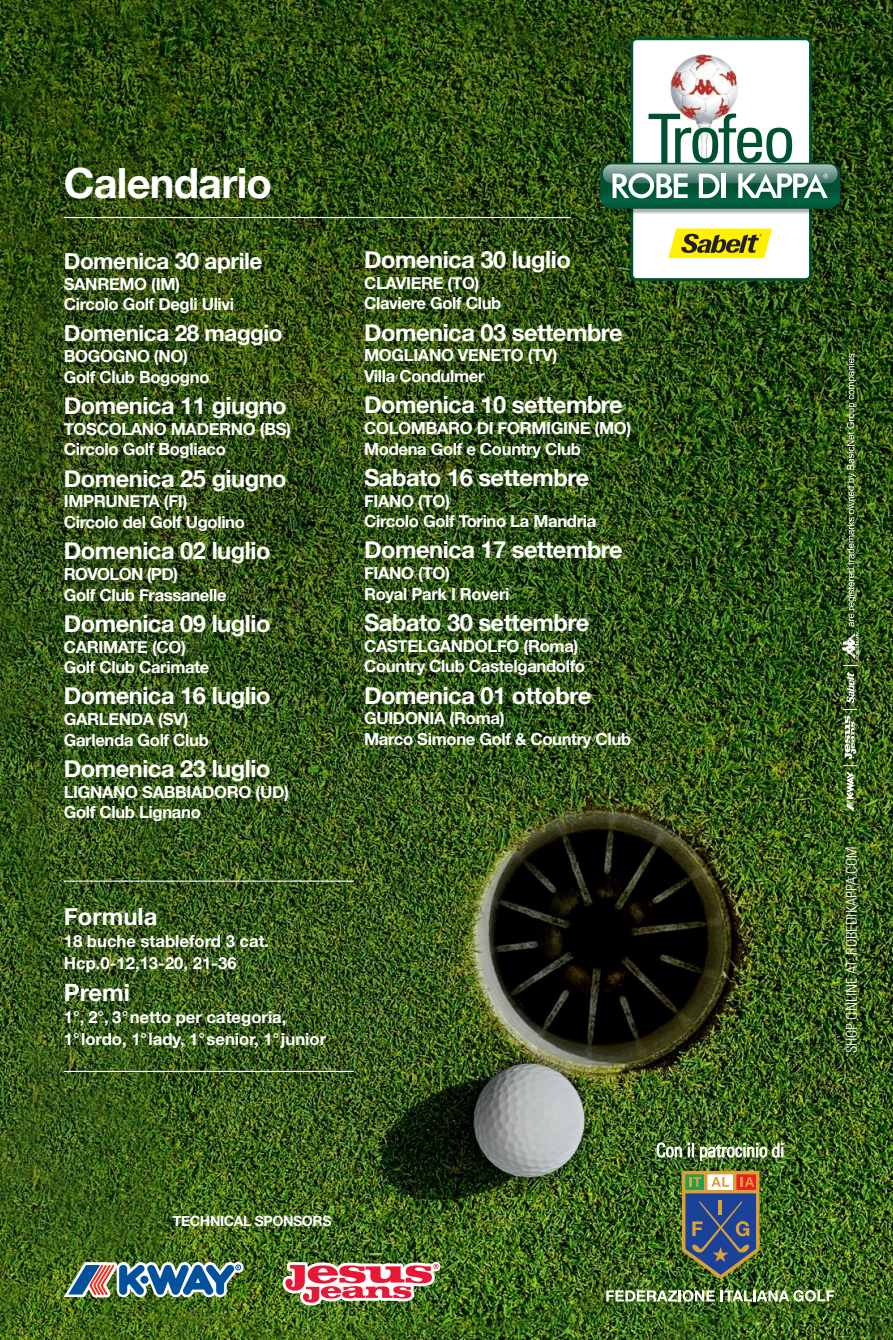
<style>
.page{position:relative;width:893px;height:1340px;background:#fff}
.page>*{position:absolute;margin:0;border:0;box-sizing:border-box;transform-origin:0 0}
.t1{font:700 41.62px "Helvetica Neue";letter-spacing:-.02em;color:#fff}
.t2{font:700 23.85px "Helvetica Neue";color:#fff}
.t3{font:700 23.62px "Helvetica Neue";letter-spacing:-.02em;color:#fff}
.t4{font:700 22.5px "Helvetica Neue";letter-spacing:-.02em;color:#fff}
.t5{font:300 condensed 18.9px "Univers LT Std";color:#fff}
.t6{font:700 16.65px "Helvetica Neue";letter-spacing:-.02em;color:#fff}
.t7{font:700 16.65px "Helvetica Neue";color:#fff}
.t8{font:700 16.65px "Helvetica Neue";letter-spacing:-.04em;color:#fff}
.t9{font:300 condensed 14.85px "Univers LT Std";color:#fff}
.t10{font:700 14.17px "Helvetica Neue";letter-spacing:-.03em;color:#fff}
</style>
<div class="page">
<img style="left:0;top:0;width:893px;height:1339px">
<img style="left:282px;top:1261px;width:159px;height:44px">
<img style="left:64px;top:1260px;width:180px;height:41px">
<img style="left:680px;top:1168px;width:82px;height:113px">
<svg style="left:606px;top:1290px;width:109px;height:11px"></svg>
<svg style="left:721px;top:1289px;width:113px;height:12px"></svg>
<svg style="left:657px;top:1142px;width:8px;height:15px"></svg>
<div style="left:666px;top:1146px;width:7px;height:11px;border:1px solid #fff;border-radius:4px"></div>
<div style="left:667px;top:1147px;width:5px;height:9px;border:1px solid #fff;border-radius:50%"></div>
<svg style="left:675px;top:1146px;width:7px;height:11px"></svg>
<svg style="left:688px;top:1142px;width:6px;height:15px"></svg>
<svg style="left:700px;top:1144px;width:27px;height:16px"></svg>
<div style="left:727px;top:1146px;width:7px;height:11px;border:1px solid #fff;border-radius:4px"></div>
<div style="left:728px;top:1147px;width:5px;height:9px;border:1px solid #fff;border-radius:50%"></div>
<svg style="left:735px;top:1142px;width:23px;height:15px"></svg>
<div style="left:760px;top:1146px;width:7px;height:11px;border:1px solid #fff;border-radius:4px"></div>
<div style="left:761px;top:1147px;width:5px;height:9px;border:1px solid #fff;border-radius:50%"></div>
<svg style="left:772px;top:1142px;width:11px;height:15px"></svg>
<svg style="left:846px;top:672px;width:8px;height:31px"></svg>
<svg style="left:847px;top:772px;width:7px;height:39px"></svg>
<svg style="left:843px;top:765px;width:14px;height:1px"></svg>
<svg style="left:843px;top:665px;width:14px;height:1px"></svg>
<svg style="left:843px;top:709px;width:14px;height:50px"></svg>
<img style="left:842px;top:353px;width:17px;height:306px">
<hr style="left:64px;top:880px;width:290px;height:1px;background:#fff">
<hr style="left:64px;top:217px;width:507px;height:1px;background:#fff">
<hr style="left:64px;top:1070px;width:290px;height:1px;background:#fff">
<img style="left:840px;top:157px;width:11px;height:64px">
<img style="left:600px;top:37px;width:240px;height:244px">
<p class="t1" style="left:64px;top:151px;width:210px">Calendario</p>
<p class="t4" style="left:64px;top:243px;width:200px">Domenica 30 aprile</p>
<p class="t6" style="left:64px;top:270px;width:118px">SANREMO (IM)</p>
<p class="t6" style="left:64px;top:291px;width:172px">Circolo Golf Degli Ulivi</p>
<p class="t4" style="left:64px;top:316px;width:220px">Domenica 28 maggio</p>
<p class="t6" style="left:64px;top:343px;width:126px">BOGOGNO (NO)</p>
<p class="t6" style="left:64px;top:364px;width:147px">Golf Club Bogogno</p>
<p class="t3" style="left:64px;top:387px;width:224px">Domenica 11 giugno</p>
<p class="t6" style="left:64px;top:416px;width:229px">TOSCOLANO MADERNO (BS)</p>
<p class="t6" style="left:64px;top:436px;width:164px">Circolo Golf Bogliaco</p>
<p class="t3" style="left:64px;top:459px;width:224px">Domenica 25 giugno</p>
<p class="t6" style="left:64px;top:488px;width:125px">IMPRUNETA (FI)</p>
<p class="t6" style="left:64px;top:509px;width:183px">Circolo del Golf Ugolino</p>
<p class="t3" style="left:64px;top:532px;width:208px">Domenica 02 luglio</p>
<p class="t8" style="left:64px;top:561px;width:116px">ROVOLON (PD)</p>
<p class="t6" style="left:64px;top:581px;width:164px">Golf Club Frassanelle</p>
<p class="t3" style="left:64px;top:605px;width:208px">Domenica 09 luglio</p>
<p class="t6" style="left:64px;top:633px;width:124px">CARIMATE (CO)</p>
<p class="t6" style="left:64px;top:654px;width:147px">Golf Club Carimate</p>
<p class="t3" style="left:64px;top:677px;width:208px">Domenica 16 luglio</p>
<p class="t6" style="left:64px;top:706px;width:126px">GARLENDA (SV)</p>
<p class="t6" style="left:64px;top:726px;width:147px">Garlenda Golf Club</p>
<p class="t3" style="left:64px;top:750px;width:208px">Domenica 23 luglio</p>
<p class="t6" style="left:64px;top:778px;width:227px">LIGNANO SABBIADORO (UD)</p>
<p class="t6" style="left:64px;top:799px;width:139px">Golf Club Lignano</p>
<p class="t2" style="left:64px;top:897px;width:95px">Formula</p>
<p class="t7" style="left:64px;top:928px;width:207px">18 buche stableford 3 cat.</p>
<p class="t7" style="left:64px;top:950px;width:174px">Hcp.0-12,13-20, 21-36</p>
<p class="t2" style="left:64px;top:973px;width:68px">Premi</p>
<p class="t7" style="left:64px;top:1003px;width:224px">1°, 2°, 3°netto per categoria,</p>
<p class="t7" style="left:64px;top:1025px;width:264px">1°lordo, 1°lady, 1°senior, 1°junior</p>
<p class="t3" style="left:364px;top:241px;width:208px">Domenica 30 luglio</p>
<p class="t6" style="left:364px;top:270px;width:117px">CLAVIERE (TO)</p>
<p class="t6" style="left:364px;top:290px;width:139px">Claviere Golf Club</p>
<p class="t3" style="left:364px;top:313px;width:260px">Domenica 03 settembre</p>
<p class="t6" style="left:364px;top:342px;width:195px">MOGLIANO VENETO (TV)</p>
<p class="t6" style="left:364px;top:363px;width:122px">Villa Condulmer</p>
<p class="t3" style="left:364px;top:386px;width:260px">Domenica 10 settembre</p>
<p class="t6" style="left:364px;top:415px;width:269px">COLOMBARO DI FORMIGINE (MO)</p>
<p class="t6" style="left:364px;top:435px;width:218px">Modena Golf e Country Club</p>
<p class="t3" style="left:364px;top:459px;width:227px">Sabato 16 settembre</p>
<p class="t6" style="left:364px;top:487px;width:88px">FIANO (TO)</p>
<p class="t6" style="left:364px;top:508px;width:234px">Circolo Golf Torino La Mandria</p>
<p class="t3" style="left:364px;top:531px;width:260px">Domenica 17 settembre</p>
<p class="t6" style="left:364px;top:560px;width:88px">FIANO (TO)</p>
<p class="t6" style="left:364px;top:581px;width:147px">Royal Park I Roveri</p>
<p class="t3" style="left:364px;top:604px;width:227px">Sabato 30 settembre</p>
<p class="t6" style="left:364px;top:632px;width:216px">CASTELGANDOLFO (Roma)</p>
<p class="t6" style="left:364px;top:653px;width:223px">Country Club Castelgandolfo</p>
<p class="t3" style="left:364px;top:676px;width:229px">Domenica 01 ottobre</p>
<p class="t6" style="left:364px;top:705px;width:142px">GUIDONIA (Roma)</p>
<p class="t6" style="left:364px;top:726px;width:269px">Marco Simone Golf &amp; Country Club</p>
<p class="t10" style="left:173px;top:1209px;width:160px">TECHNICAL SPONSORS</p>
<p class="t5" style="left:656px;top:1138px;width:130px">Con il patrocinio di</p>
<p class="t9" style="left:842px;top:1053px;width:209px;rotate:-90deg">SHOP ONLINE AT: ROBEDIKAPPA.COM</p>
</div>
